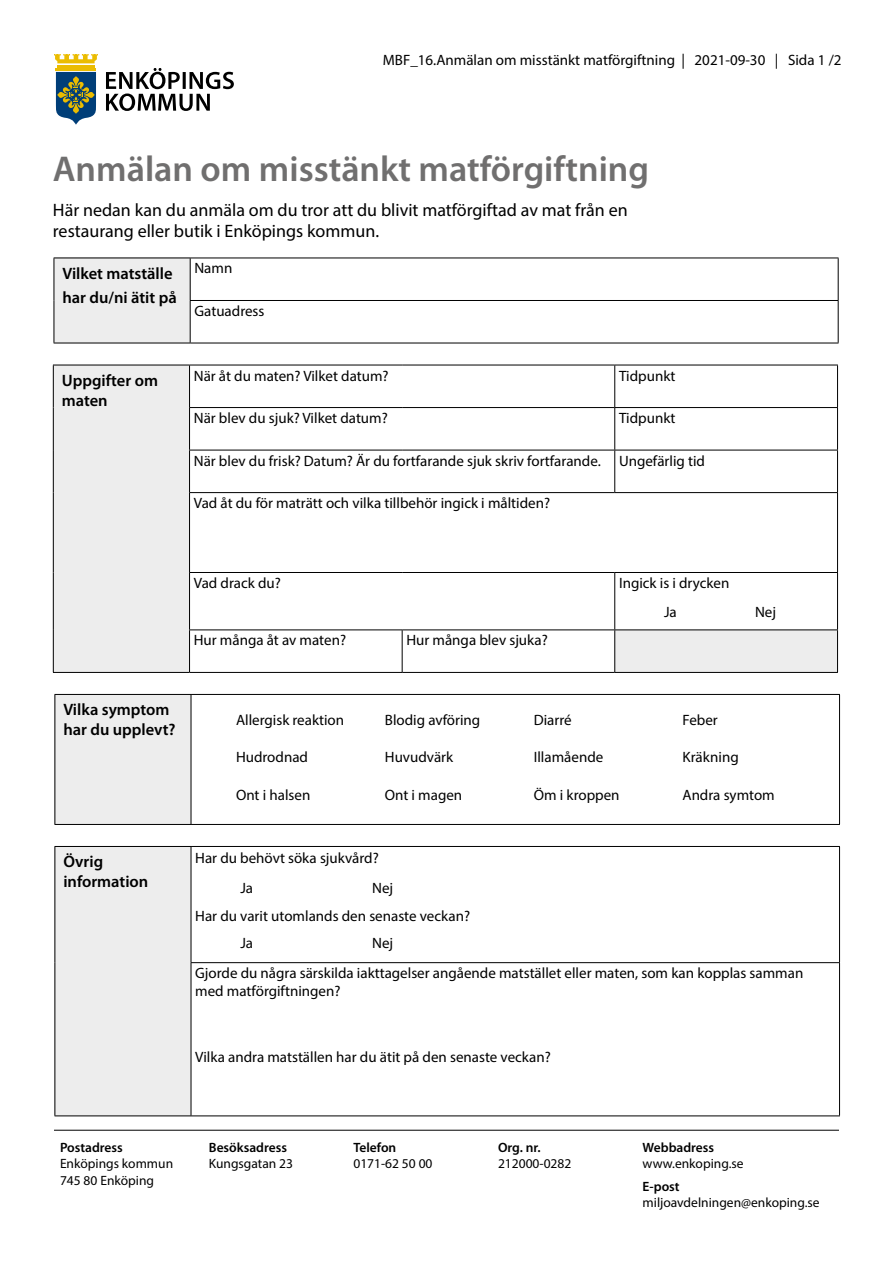
<style>
.page{position:relative;width:893px;height:1263px;background:#fff}
.page>*{position:absolute;margin:0;border:0;box-sizing:border-box;transform-origin:0 0}
.t1{font:600 36px "Myriad Pro";color:#706f6f}
.t2{font:18px/21.6px "Myriad Pro";color:#000}
.t3{font:600 16.5px/19.8px "Myriad Pro";color:#000}
.t4{font:15px/28.5px "Myriad Pro";color:#000}
.t5{font:13.5px/16.5px "Myriad Pro";color:#000}
.t6{font:600 13.5px "Myriad Pro";color:#000}
</style>
<div class="page">
<hr style="left:54px;top:1130px;width:785px;height:1px;background:#000">
<svg style="left:54px;top:366px;width:783px;height:306px"></svg>
<hr style="left:53px;top:672px;width:137px;height:1px;background:#000">
<hr style="left:190px;top:365px;width:212px;height:1px;background:#000">
<hr style="left:402px;top:365px;width:213px;height:1px;background:#000">
<hr style="left:615px;top:365px;width:223px;height:1px;background:#000">
<hr style="left:614px;top:365px;width:1px;height:42px;background:#000">
<hr style="left:837px;top:365px;width:1px;height:42px;background:#000">
<hr style="left:189px;top:407px;width:213px;height:1px;background:#000">
<hr style="left:402px;top:407px;width:213px;height:1px;background:#000">
<hr style="left:615px;top:407px;width:223px;height:1px;background:#000">
<hr style="left:614px;top:408px;width:1px;height:42px;background:#000">
<hr style="left:837px;top:408px;width:1px;height:42px;background:#000">
<hr style="left:614px;top:450px;width:1px;height:42px;background:#000">
<hr style="left:837px;top:450px;width:1px;height:42px;background:#000">
<hr style="left:837px;top:493px;width:1px;height:79px;background:#000">
<hr style="left:189px;top:572px;width:213px;height:1px;background:#000">
<hr style="left:402px;top:572px;width:213px;height:1px;background:#000">
<hr style="left:615px;top:572px;width:223px;height:1px;background:#000">
<hr style="left:614px;top:573px;width:1px;height:56px;background:#000">
<hr style="left:837px;top:573px;width:1px;height:56px;background:#000">
<hr style="left:189px;top:629px;width:213px;height:1px;background:#000">
<hr style="left:402px;top:629px;width:213px;height:1px;background:#000">
<hr style="left:402px;top:630px;width:1px;height:42px;background:#000">
<hr style="left:615px;top:629px;width:223px;height:1px;background:#000">
<hr style="left:614px;top:630px;width:1px;height:42px;background:#000">
<hr style="left:837px;top:630px;width:1px;height:42px;background:#000">
<hr style="left:190px;top:672px;width:212px;height:1px;background:#000">
<hr style="left:402px;top:672px;width:213px;height:1px;background:#000">
<hr style="left:615px;top:672px;width:223px;height:1px;background:#000">
<hr style="left:189px;top:450px;width:213px;height:1px;background:#000">
<hr style="left:402px;top:450px;width:213px;height:1px;background:#000">
<hr style="left:615px;top:450px;width:223px;height:1px;background:#000">
<hr style="left:189px;top:492px;width:213px;height:1px;background:#000">
<hr style="left:402px;top:492px;width:213px;height:1px;background:#000">
<hr style="left:615px;top:492px;width:223px;height:1px;background:#000">
<hr style="left:53px;top:365px;width:137px;height:1px;background:#000">
<hr style="left:53px;top:365px;width:1px;height:43px;background:#000">
<hr style="left:189px;top:365px;width:1px;height:42px;background:#000">
<hr style="left:53px;top:408px;width:1px;height:42px;background:#000">
<hr style="left:189px;top:408px;width:1px;height:42px;background:#000">
<hr style="left:53px;top:450px;width:1px;height:43px;background:#000">
<hr style="left:189px;top:450px;width:1px;height:42px;background:#000">
<hr style="left:53px;top:493px;width:1px;height:79px;background:#000">
<hr style="left:189px;top:493px;width:1px;height:79px;background:#000">
<hr style="left:53px;top:572px;width:1px;height:58px;background:#000">
<hr style="left:189px;top:573px;width:1px;height:56px;background:#000">
<hr style="left:53px;top:630px;width:1px;height:42px;background:#000">
<hr style="left:189px;top:630px;width:1px;height:42px;background:#000">
<svg style="left:56px;top:72px;width:40px;height:52px;background:#496b70"></svg>
<hr style="left:57px;top:65px;width:38px;height:2px;background:#ebbc00">
<svg style="left:54px;top:54px;width:44px;height:9px"></svg>
<hr style="left:56px;top:69px;width:40px;height:2px;background:#ebbc00">
<svg style="left:106px;top:68px;width:128px;height:43px"></svg>
<div style="left:54px;top:258px;width:136px;height:85px;background:#ededed"></div>
<hr style="left:54px;top:343px;width:136px;height:1px;background:#000">
<hr style="left:190px;top:258px;width:648px;height:1px;background:#000">
<hr style="left:838px;top:258px;width:1px;height:42px;background:#000">
<hr style="left:190px;top:300px;width:648px;height:1px;background:#000">
<hr style="left:838px;top:301px;width:1px;height:42px;background:#000">
<hr style="left:190px;top:343px;width:648px;height:1px;background:#000">
<hr style="left:54px;top:258px;width:136px;height:1px;background:#000">
<hr style="left:54px;top:258px;width:1px;height:42px;background:#000">
<hr style="left:190px;top:258px;width:1px;height:42px;background:#000">
<hr style="left:54px;top:300px;width:1px;height:43px;background:#000">
<hr style="left:190px;top:301px;width:1px;height:42px;background:#000">
<div style="left:55px;top:694px;width:136px;height:130px;background:#ededed"></div>
<hr style="left:55px;top:694px;width:136px;height:1px;background:#000">
<hr style="left:55px;top:695px;width:1px;height:129px;background:#000">
<hr style="left:55px;top:824px;width:136px;height:1px;background:#000">
<hr style="left:191px;top:694px;width:649px;height:1px;background:#000">
<hr style="left:191px;top:695px;width:1px;height:129px;background:#000">
<hr style="left:839px;top:695px;width:1px;height:129px;background:#000">
<hr style="left:191px;top:824px;width:649px;height:1px;background:#000">
<div style="left:55px;top:846px;width:136px;height:270px;background:#ededed"></div>
<hr style="left:55px;top:846px;width:136px;height:1px;background:#000">
<hr style="left:55px;top:847px;width:1px;height:116px;background:#000">
<hr style="left:55px;top:963px;width:1px;height:152px;background:#000">
<hr style="left:55px;top:1115px;width:136px;height:1px;background:#000">
<hr style="left:191px;top:846px;width:649px;height:1px;background:#000">
<hr style="left:191px;top:847px;width:1px;height:115px;background:#000">
<hr style="left:839px;top:847px;width:1px;height:115px;background:#000">
<hr style="left:191px;top:962px;width:649px;height:1px;background:#000">
<hr style="left:191px;top:963px;width:1px;height:152px;background:#000">
<hr style="left:839px;top:963px;width:1px;height:152px;background:#000">
<hr style="left:191px;top:1115px;width:649px;height:1px;background:#000">
<p class="t4" style="left:383px;top:46px;width:460px">MBF_16.Anmälan om misstänkt matförgiftning | 2021-09-30 | Sida 1 /2</p>
<h1 class="t1" style="left:53px;top:146px;width:598px">Anmälan om misstänkt matförgiftning</h1>
<p class="t2" style="left:53px;top:199px;width:576px">Här nedan kan du anmäla om du tror att du blivit matförgiftad av mat från en restaurang eller butik i Enköpings kommun.</p>
<p class="t3" style="left:62px;top:261px;width:116px;line-height:24px">Vilket matställe har du/ni ätit på</p>
<p class="t4" style="left:194px;top:254px;width:39px">Namn</p>
<p class="t4" style="left:194px;top:296px;width:72px">Gatuadress</p>
<p class="t3" style="left:62px;top:370px;width:98px">Uppgifter om maten</p>
<p class="t4" style="left:194px;top:361px;width:196px">När åt du maten? Vilket datum?</p>
<p class="t4" style="left:619px;top:361px;width:58px">Tidpunkt</p>
<p class="t4" style="left:194px;top:403px;width:196px">När blev du sjuk? Vilket datum?</p>
<p class="t4" style="left:619px;top:403px;width:58px">Tidpunkt</p>
<p class="t4" style="left:194px;top:446px;width:513px">När blev du frisk? Datum? Är du fortfarande sjuk skriv fortfarande. Ungefärlig tid</p>
<p class="t4" style="left:194px;top:489px;width:358px">Vad åt du för maträtt och vilka tillbehör ingick i måltiden?</p>
<p class="t4" style="left:194px;top:568px;width:89px">Vad drack du?</p>
<p class="t4" style="left:619px;top:568px;width:112px;text-align:center">Ingick is i drycken<br>Ja</p>
<p class="t4" style="left:194px;top:626px;width:154px">Hur många åt av maten?</p>
<p class="t4" style="left:406px;top:626px;width:143px">Hur många blev sjuka?</p>
<p class="t4" style="left:755px;top:597px;width:23px">Nej</p>
<p class="t3" style="left:63px;top:699px;width:114px">Vilka symptom har du upplevt?</p>
<p class="t4" style="left:236px;top:705px;width:110px">Allergisk reaktion</p>
<p class="t4" style="left:385px;top:705px;width:97px">Blodig avföring</p>
<p class="t4" style="left:534px;top:705px;width:39px">Diarré</p>
<p class="t4" style="left:683px;top:705px;width:37px">Feber</p>
<p class="t4" style="left:236px;top:743px;width:73px">Hudrodnad</p>
<p class="t4" style="left:385px;top:743px;width:70px">Huvudvärk</p>
<p class="t4" style="left:534px;top:743px;width:71px">Illamående</p>
<p class="t4" style="left:682px;top:743px;width:58px">Kräkning</p>
<p class="t4" style="left:236px;top:780px;width:76px">Ont i halsen</p>
<p class="t4" style="left:385px;top:780px;width:79px">Ont i magen</p>
<p class="t4" style="left:534px;top:780px;width:87px">Öm i kroppen</p>
<p class="t4" style="left:682px;top:780px;width:94px">Andra symtom</p>
<p class="t3" style="left:63px;top:851px;width:86px">Övrig information</p>
<p class="t4" style="left:240px;top:842px;width:140px;line-height:30px;text-indent:-45px">Har du behövt söka sjukvård?<br>Ja</p>
<p class="t4" style="left:372px;top:873px;width:23px">Nej</p>
<p class="t4" style="left:195px;top:901px;width:276px">Har du varit utomlands den senaste veckan?</p>
<p class="t4" style="left:240px;top:928px;width:14px">Ja</p>
<p class="t4" style="left:195px;top:927px;width:610px;line-height:30.6px;text-indent:177px">Nej<br>Gjorde du några särskilda iakttagelser angående matstället eller maten, som kan kopplas samman</p>
<p class="t4" style="left:195px;top:977px;width:147px">med matförgiftningen?</p>
<p class="t4" style="left:195px;top:1043px;width:357px">Vilka andra matställen har du ätit på den senaste veckan?</p>
<p class="t6" style="left:60px;top:1138px;width:64px">Postadress</p>
<p class="t5" style="left:60px;top:1155px;width:115px">Enköpings kommun<br>745 80 Enköping</p>
<p class="t6" style="left:209px;top:1138px;width:80px">Besöksadress</p>
<p class="t5" style="left:209px;top:1155px;width:86px">Kungsgatan 23</p>
<p class="t6" style="left:353px;top:1138px;width:44px">Telefon</p>
<p class="t5" style="left:353px;top:1155px;width:81px">0171-62 50 00</p>
<p class="t6" style="left:498px;top:1138px;width:44px">Org. nr.</p>
<p class="t5" style="left:498px;top:1155px;width:75px">212000-0282</p>
<p class="t6" style="left:643px;top:1138px;width:73px">Webbadress</p>
<p class="t5" style="left:643px;top:1155px;width:102px">www.enkoping.se</p>
<p class="t6" style="left:643px;top:1177px;width:39px">E-post</p>
<p class="t5" style="left:643px;top:1194px;width:179px">miljoavdelningen@enkoping.se</p>
</div>
